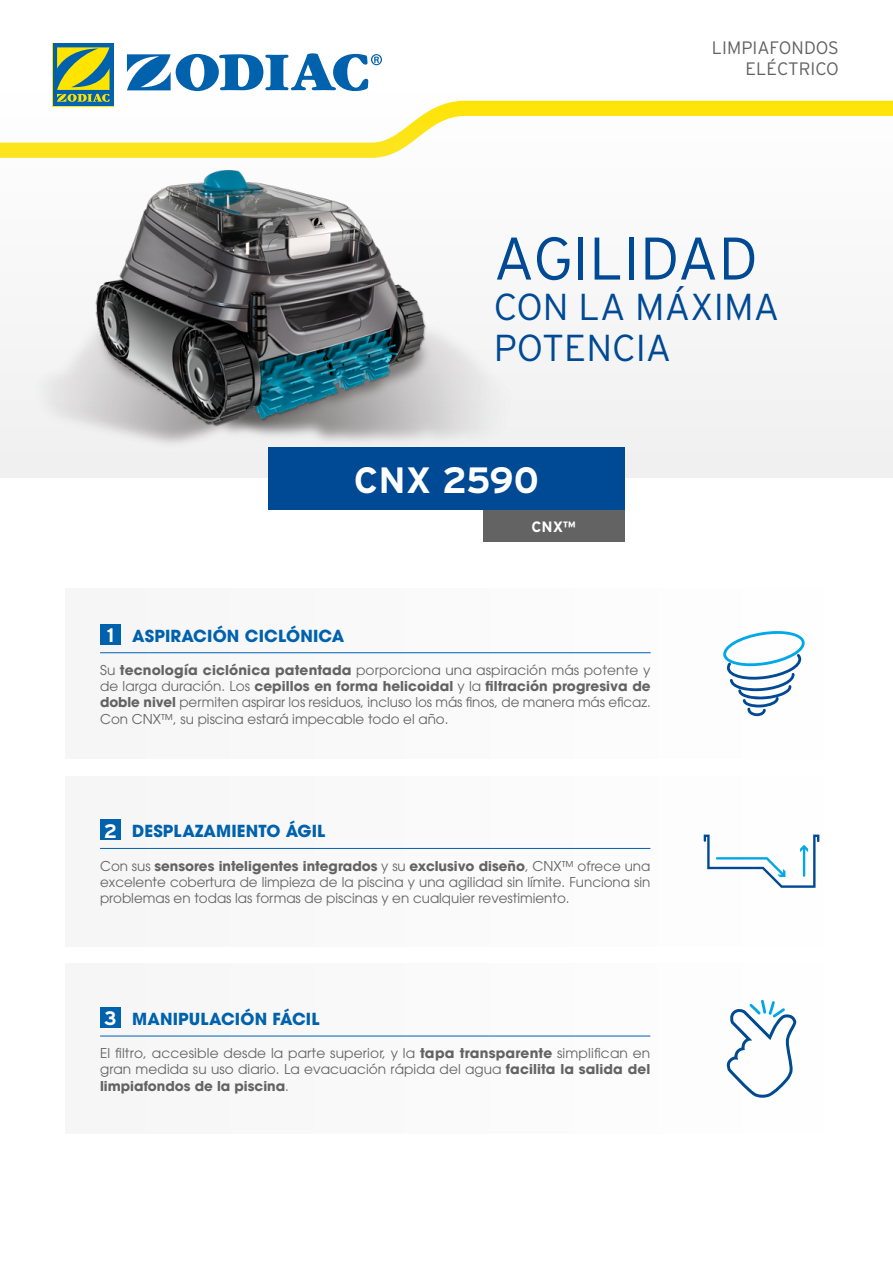
<style>
.page{position:relative;width:893px;height:1263px;background:#fff}
.page>*{position:absolute;margin:0;border:0;box-sizing:border-box;transform-origin:0 0}
.t1{font:300 60px "Interstate";color:#004994}
.t2{font:300 37.5px/40.5px "Interstate";color:#004994}
.t3{font:700 36.6px "Interstate";color:#fff}
.t4{font:300 18px/21px "Interstate";color:#646363;text-align:right}
.t5{font:700 16.5px "ITC Avant Garde Pro";letter-spacing:.01em;color:#0061ad}
.t6{font:700 15px "Interstate";color:#fff}
.t7{font:13.5px/16.2px "ITC Avant Garde Pro";color:#646363;text-align:justify}
.s1{font-family:"Interstate";font-size:19.5px;color:#fff}
.s2{font-weight:700}
</style>
<div class="page">
<svg style="left:127px;top:53px;width:255px;height:38px"></svg>
<svg style="left:52px;top:43px;width:62px;height:50px"></svg>
<div style="left:53px;top:43px;width:60px;height:63px;background:#0061ad"></div>
<svg style="left:57px;top:47px;width:53px;height:43px"></svg>
<svg style="left:0;top:93px;width:893px;height:385px"></svg>
<div style="left:65px;top:588px;width:763px;height:171px;background:#fafafa"></div>
<div style="left:65px;top:776px;width:763px;height:170px;background:#fafafa"></div>
<div style="left:65px;top:964px;width:763px;height:170px;background:#fafafa"></div>
<svg style="left:723px;top:631px;width:82px;height:85px"></svg>
<svg style="left:704px;top:834px;width:115px;height:54px"></svg>
<svg style="left:726px;top:1000px;width:71px;height:98px"></svg>
<img style="left:32px;top:270px;width:485px;height:179px">
<img style="left:83px;top:164px;width:358px;height:268px">
<div style="left:483px;top:509px;width:142px;height:33px;background:#646363"></div>
<div style="left:268px;top:447px;width:357px;height:62px;background:#004994"></div>
<hr style="left:100px;top:848px;width:550px;height:1px;background:#0061ad">
<div style="left:100px;top:819px;width:21px;height:21px;background:#0061ad"></div>
<hr style="left:100px;top:1036px;width:550px;height:1px;background:#0061ad">
<div style="left:100px;top:1007px;width:21px;height:21px;background:#0061ad"></div>
<hr style="left:100px;top:652px;width:551px;height:1px;background:#0061ad">
<div style="left:100px;top:624px;width:21px;height:20px;background:#0061ad"></div>
<h3 class="t4" style="left:712px;top:37px;width:129px">LIMPIAFONDOS<br>ELÉCTRICO</h3>
<h1 class="t1" style="left:494px;top:225px;width:266px">AGILIDAD</h1>
<h2 class="t2" style="left:494px;top:286px;width:287px">CON LA MÁXIMA<br>POTENCIA</h2>
<h3 class="t3" style="left:354px;top:460px;width:187px">CNX 2590</h3>
<p class="t6" style="left:531px;top:518px;width:46px">CNX™</p>
<p class="t5" style="left:107px;top:625px;width:239px"><span class="s1">1</span> ASPIRACIÓN CICLÓNICA</p>
<p class="t7" style="left:100px;top:662px;width:552px">Su <span class="s2">tecnología ciclónica patentada</span> porporciona una aspiración más potente y de larga duración. Los <span class="s2">cepillos en forma helicoidal</span> y la <span class="s2">filtración progresiva de doble nivel</span> permiten aspirar los residuos, incluso los más finos, de manera más eficaz.<br>Con CNX™, su piscina estará impecable todo el año.</p>
<p class="t5" style="left:104px;top:820px;width:223px"><span class="s1">2</span> DESPLAZAMIENTO ÁGIL</p>
<p class="t7" style="left:100px;top:857px;width:552px">Con sus <span class="s2">sensores inteligentes integrados</span> y su <span class="s2">exclusivo diseño</span>, CNX™ ofrece una excelente cobertura de limpieza de la piscina y una agilidad sin límite. Funciona sin problemas en todas las formas de piscinas y en cualquier revestimiento.</p>
<p class="t5" style="left:104px;top:1008px;width:217px"><span class="s1">3</span> MANIPULACIÓN FÁCIL</p>
<p class="t7" style="left:100px;top:1045px;width:552px">El filtro, accesible desde la parte superior, y la <span class="s2">tapa transparente</span> simplifican en gran medida su uso diario. La evacuación rápida del agua <span class="s2">facilita la salida del limpiafondos de la piscina</span>.</p>
</div>
